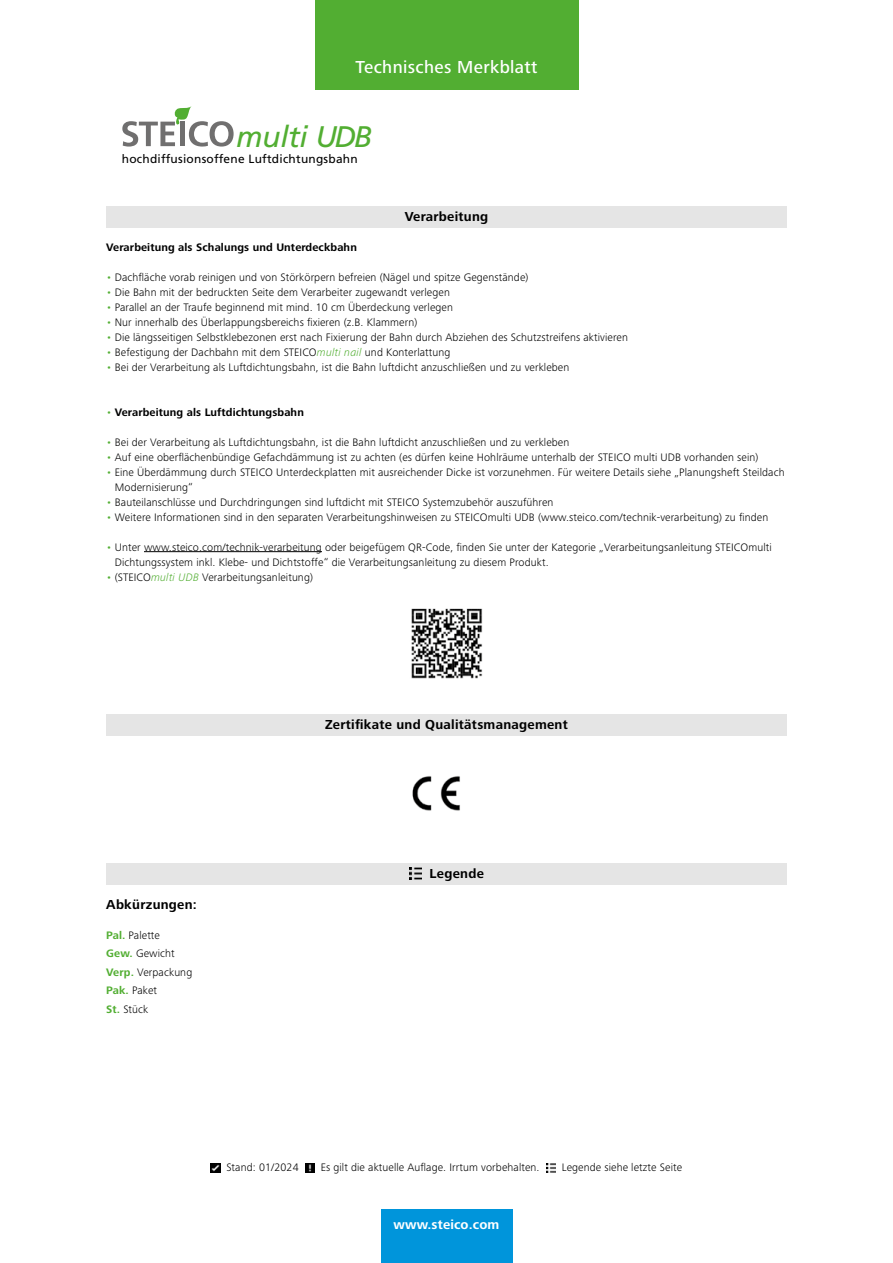
<style>
.page{position:relative;width:893px;height:1263px;background:#fff}
.page>*{position:absolute;margin:0;border:0;box-sizing:border-box;transform-origin:0 0}
.t1{font:italic 29.7px "Frutiger";letter-spacing:-.01em;color:#52ae32}
.t2{font:500 18px "Frutiger Next LTW1 G";letter-spacing:.02em;color:#fff}
.t3{font:700 13.5px "Frutiger Next LTW1 G";letter-spacing:.02em;color:#000}
.t4{font:700 13.5px "Frutiger Next LTW1 G";letter-spacing:.01em;color:#fff}
.t5{font:12px "Frutiger";letter-spacing:.02em;color:#000}
.t6{font:300 11.25px/18.5px "Frutiger Next LTW1 G";letter-spacing:.01em;color:#000}
.t7{font:700 11.25px "Frutiger Next LTW1 G";letter-spacing:.01em;color:#000}
.s1{color:#52ae32}
.s2{font-style:italic;color:#52ae32}
.s3{font-weight:300;color:#52ae32}
.s4{font-weight:700;color:#52ae32}
</style>
<div class="page">
<svg style="left:122px;top:106px;width:112px;height:41px"></svg>
<div style="left:106px;top:206px;width:681px;height:21px;background:#e5e5e5"></div>
<hr style="left:144px;top:551px;width:178px;height:1px;background:#000">
<img style="left:411px;top:608px;width:72px;height:71px">
<div style="left:106px;top:714px;width:681px;height:21px;background:#e5e5e5"></div>
<img style="left:412px;top:776px;width:48px;height:35px">
<div style="left:106px;top:863px;width:681px;height:21px;background:#e5e5e5"></div>
<svg style="left:409px;top:867px;width:12px;height:13px"></svg>
<div style="left:315px;top:0;width:263px;height:89px;background:#52ae32"></div>
<div style="left:381px;top:1210px;width:131px;height:53px;background:#0095db"></div>
<svg style="left:211px;top:1163px;width:9px;height:9px"></svg>
<svg style="left:305px;top:1163px;width:9px;height:9px"></svg>
<svg style="left:546px;top:1163px;width:9px;height:9px"></svg>
<h2 class="t2" style="left:355px;top:56px;width:184px">Technisches Merkblatt</h2>
<h1 class="t1" style="left:236px;top:119px;width:137px">multi UDB</h1>
<p class="t5" style="left:122px;top:151px;width:237px">hochdiffusionsoffene Luftdichtungsbahn</p>
<p class="t3" style="left:405px;top:209px;width:85px">Verarbeitung</p>
<p class="t7" style="left:106px;top:240px;width:252px">Verarbeitung als Schalungs und Unterdeckbahn</p>
<p class="t6" style="left:106px;top:268px;width:424px"><span class="s1">•</span> Dachfläche vorab reinigen und von Störkörpern befreien (Nägel und spitze Gegenstände)</p>
<p class="t6" style="left:106px;top:283px;width:345px"><span class="s1">•</span> Die Bahn mit der bedruckten Seite dem Verarbeiter zugewandt verlegen</p>
<p class="t6" style="left:106px;top:297px;width:348px"><span class="s1">•</span> Parallel an der Traufe beginnend mit mind. 10 cm Überdeckung verlegen</p>
<p class="t6" style="left:106px;top:312px;width:313px"><span class="s1">•</span> Nur innerhalb des Überlappungsbereichs fixieren (z.B. Klammern)</p>
<p class="t6" style="left:106px;top:327px;width:523px"><span class="s1">•</span> Die längsseitigen Selbstklebezonen erst nach Fixierung der Bahn durch Abziehen des Schutzstreifens aktivieren</p>
<p class="t6" style="left:106px;top:342px;width:346px"><span class="s1">•</span> Befestigung der Dachbahn mit dem STEICO<span class="s2">multi nail</span> und Konterlattung</p>
<p class="t6" style="left:106px;top:357px;width:464px"><span class="s1">•</span> Bei der Verarbeitung als Luftdichtungsbahn, ist die Bahn luftdicht anzuschließen und zu verkleben</p>
<p class="t7" style="left:106px;top:405px;width:199px"><span class="s3">•</span> Verarbeitung als Luftdichtungsbahn</p>
<p class="t6" style="left:106px;top:432px;width:464px"><span class="s1">•</span> Bei der Verarbeitung als Luftdichtungsbahn, ist die Bahn luftdicht anzuschließen und zu verkleben</p>
<p class="t6" style="left:106px;top:447px;width:654px"><span class="s1">•</span> Auf eine oberflächenbündige Gefachdämmung ist zu achten (es dürfen keine Hohlräume unterhalb der STEICO multi UDB vorhanden sein)</p>
<p class="t6" style="left:115px;top:464px;width:671px;line-height:15px;text-indent:-9px"><span class="s1">•</span> Eine Überdämmung durch STEICO Unterdeckplatten mit ausreichender Dicke ist vorzunehmen. Für weitere Details siehe „Planungsheft Steildach<br>Modernisierung“</p>
<p class="t6" style="left:106px;top:492px;width:449px"><span class="s1">•</span> Bauteilanschlüsse und Durchdringungen sind luftdicht mit STEICO Systemzubehör auszuführen</p>
<p class="t6" style="left:106px;top:507px;width:663px"><span class="s1">•</span> Weitere Informationen sind in den separaten Verarbeitungshinweisen zu STEICOmulti UDB (www.steico.com/technik-verarbeitung) zu finden</p>
<p class="t6" style="left:115px;top:539px;width:658px;line-height:15px;text-indent:-9px"><span class="s1">•</span> Unter www.steico.com/technik-verarbeitung oder beigefügem QR-Code, finden Sie unter der Kategorie „Verarbeitungsanleitung STEICOmulti<br>Dichtungssystem inkl. Klebe- und Dichtstoffe“ die Verarbeitungsanleitung zu diesem Produkt.</p>
<p class="t6" style="left:106px;top:567px;width:208px"><span class="s1">•</span> (STEICO<span class="s2">multi UDB</span> Verarbeitungsanleitung)</p>
<p class="t3" style="left:325px;top:716px;width:244px">Zertifikate und Qualitätsmanagement</p>
<p class="t3" style="left:106px;top:897px;width:92px">Abkürzungen:</p>
<p class="t6" style="left:106px;top:926px;width:87px"><span class="s4">Pal.</span> Palette<br><span class="s4">Gew.</span> Gewicht<br><span class="s4">Verp.</span> Verpackung<br><span class="s4">Pak.</span> Paket<br><span class="s4">St.</span> Stück</p>
<p class="t3" style="left:430px;top:865px;width:56px">Legende</p>
<p class="t6" style="left:226px;top:1158px;width:74px">Stand: 01/2024</p>
<p class="t6" style="left:321px;top:1158px;width:220px">Es gilt die aktuelle Auflage. Irrtum vorbehalten.</p>
<p class="t6" style="left:562px;top:1158px;width:122px">Legende siehe letzte Seite</p>
<p class="t4" style="left:394px;top:1217px;width:107px">www.steico.com</p>
</div>
